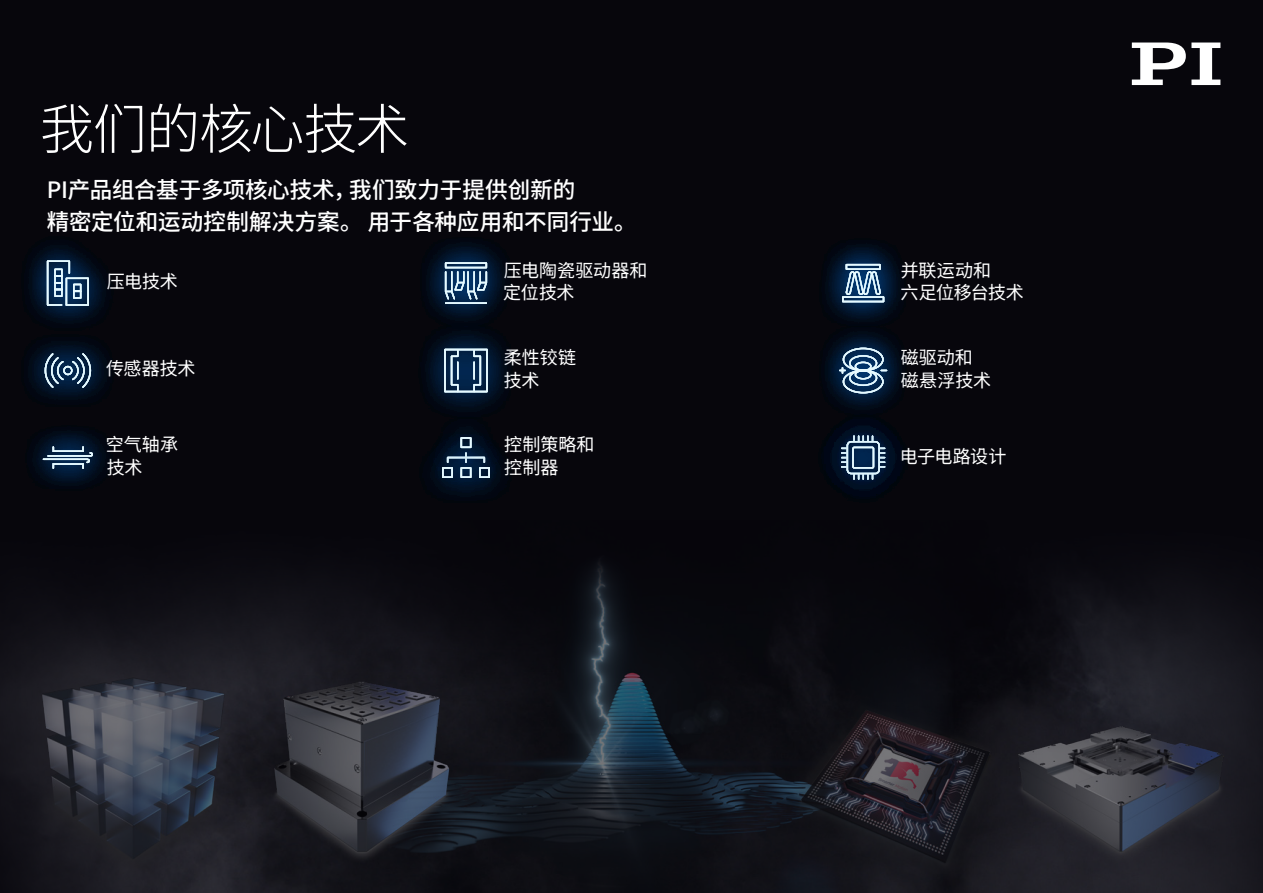
<style>
.page{position:relative;width:1263px;height:893px;background:#07060c}
.page>*{position:absolute;margin:0;border:0;box-sizing:border-box;transform-origin:0 0}
.AF_HL_Slab_18pt_Autom__105{font:300 54px "Noto Sans SC";letter-spacing:-.02em;color:#fff}
.AF_HL_Slab_18pt_Autom__105-2{font:500 22.5px "Noto Sans SC";letter-spacing:-.005em;color:#fff}
.AF_HL_Slab_18pt_Autom__105-3{font:18px/22.5px "Noto Sans SC";color:#fff}
.AF_HL_Slab_18pt_Autom__105-4{font:18px/22.5px "Noto Sans SC";letter-spacing:-.02em;color:#fff}
</style>
<div class="page">
<img style="left:0;top:588px;width:1263px;height:305px">
<img style="left:367px;top:562px;width:588px;height:331px">
<img style="left:1009px;top:697px;width:222px;height:196px">
<img style="left:22px;top:675px;width:222px;height:218px">
<img style="left:249px;top:675px;width:223px;height:218px">
<img style="left:787px;top:671px;width:222px;height:222px">
<svg style="left:1132px;top:43px;width:88px;height:42px"></svg>
<div style="left:18px;top:232px;width:99px;height:102px;background:#004f9f;opacity:.75"></div>
<svg style="left:46px;top:260px;width:44px;height:46px"></svg>
<hr style="left:66px;top:304px;width:22px;height:2px;background:#e6faff">
<div style="left:416px;top:233px;width:99px;height:100px;background:#004f9f;opacity:.75"></div>
<div style="left:445px;top:262px;width:42px;height:6px;border:2px solid #e6faff"></div>
<svg style="left:444px;top:270px;width:44px;height:35px"></svg>
<div style="left:817px;top:235px;width:93px;height:96px;background:#004f9f;opacity:.75"></div>
<svg style="left:841px;top:263px;width:44px;height:40px"></svg>
<div style="left:17px;top:330px;width:102px;height:81px;background:#004f9f;opacity:.75"></div>
<svg style="left:44px;top:352px;width:48px;height:37px"></svg>
<div style="left:415px;top:320px;width:102px;height:101px;background:#004f9f;opacity:.75"></div>
<div style="left:444px;top:349px;width:44px;height:43px;border:2px solid #e6faff"></div>
<svg style="left:450px;top:348px;width:32px;height:45px"></svg>
<div style="left:816px;top:320px;width:94px;height:101px;background:#004f9f;opacity:.75"></div>
<div style="left:815px;top:344px;width:93px;height:54px;background:#004f9f;opacity:.75"></div>
<svg style="left:840px;top:347px;width:46px;height:47px"></svg>
<div style="left:415px;top:411px;width:102px;height:95px;background:#004f9f;opacity:.75"></div>
<svg style="left:441px;top:436px;width:50px;height:43px"></svg>
<div style="left:20px;top:421px;width:98px;height:73px;background:#004f9f;opacity:.75"></div>
<svg style="left:42px;top:445px;width:52px;height:25px"></svg>
<div style="left:815px;top:409px;width:96px;height:97px;background:#07060c"></div>
<div style="left:824px;top:419px;width:78px;height:78px;background:#004f9f;opacity:.75"></div>
<div style="left:852px;top:447px;width:22px;height:22px;border:2px solid #e6faff"></div>
<p class="AF_HL_Slab_18pt_Autom__105" style="left:40px;top:99px;width:371px">我们的核心技术</p>
<p class="AF_HL_Slab_18pt_Autom__105-2" style="left:47px;top:177px;width:530px">PI产品组合基于多项核心技术，我们致力于提供创新的</p>
<p class="AF_HL_Slab_18pt_Autom__105-2" style="left:47px;top:209px;width:591px">精密定位和运动控制解决方案。 用于各种应用和不同行业。</p>
<p class="AF_HL_Slab_18pt_Autom__105-3" style="left:107px;top:271px;width:72px">压电技术</p>
<p class="AF_HL_Slab_18pt_Autom__105-3" style="left:504px;top:259px;width:145px">压电陶瓷驱动器和</p>
<p class="AF_HL_Slab_18pt_Autom__105-3" style="left:503px;top:282px;width:73px">定位技术</p>
<p class="AF_HL_Slab_18pt_Autom__105-4" style="left:900px;top:259px;width:125px">并联运动和<br>六足位移台技术</p>
<p class="AF_HL_Slab_18pt_Autom__105-3" style="left:106px;top:358px;width:91px">传感器技术</p>
<p class="AF_HL_Slab_18pt_Autom__105-3" style="left:504px;top:347px;width:74px">柔性铰链技术</p>
<p class="AF_HL_Slab_18pt_Autom__105-3" style="left:901px;top:347px;width:92px">磁驱动和磁悬浮技术</p>
<p class="AF_HL_Slab_18pt_Autom__105-3" style="left:106px;top:434px;width:74px">空气轴承技术</p>
<p class="AF_HL_Slab_18pt_Autom__105-3" style="left:504px;top:434px;width:92px">控制策略和控制器</p>
<p class="AF_HL_Slab_18pt_Autom__105-3" style="left:900px;top:445px;width:108px">电子电路设计</p>
</div>
